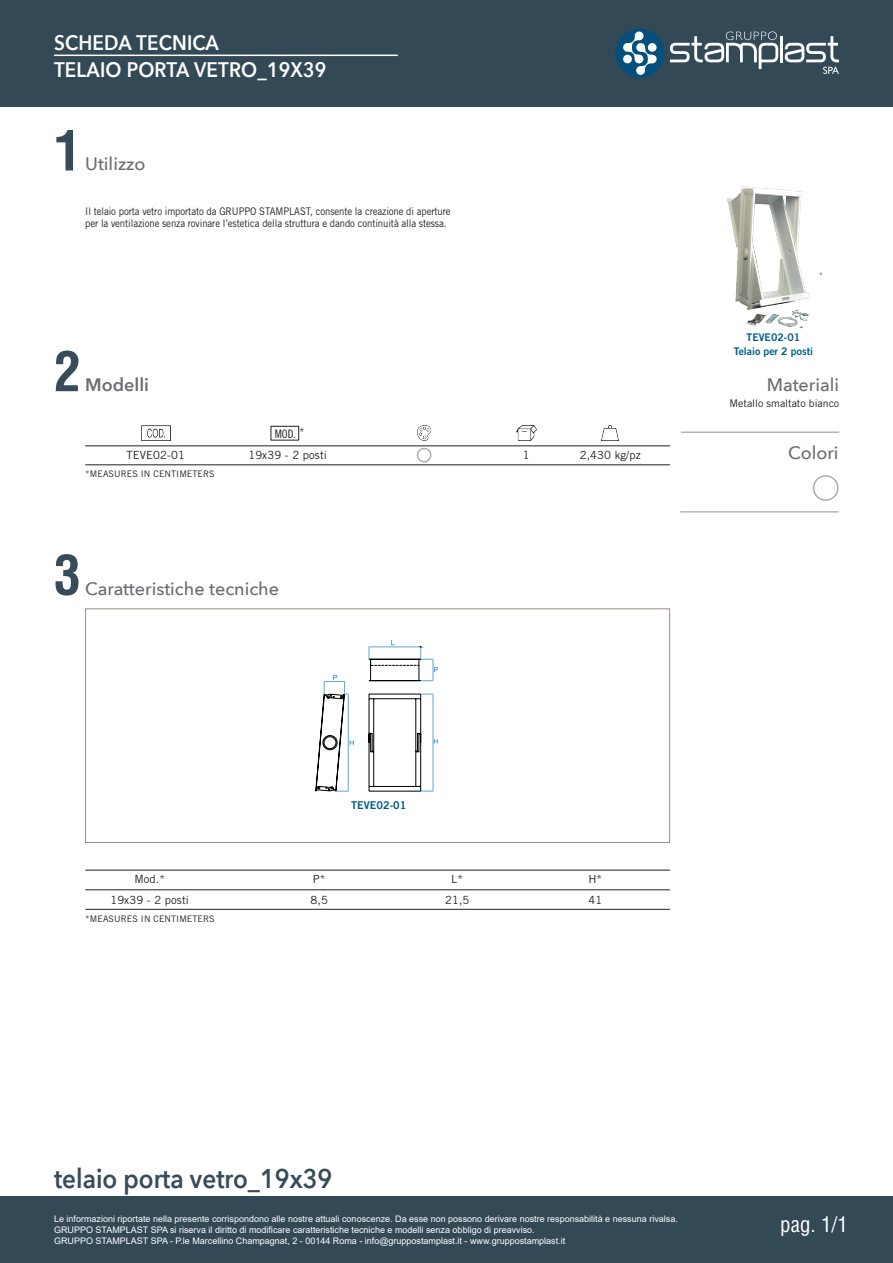
<style>
.page{position:relative;width:893px;height:1263px;background:#fff}
.page>*{position:absolute;margin:0;border:0;box-sizing:border-box;transform-origin:0 0}
.t1{font:700 condensed 54px "Helvetica CE";color:#384b59}
.t2{font:600 27px "Avenir Next";color:#384b59;scale:.9 1}
.t3{font:600 21px "Avenir Next";letter-spacing:.01em;color:#fff;scale:.9 1}
.t4{font:condensed 21px "Helvetica";color:#fff}
.t5{font:500 18px "Avenir Next";color:#6c6d70}
.t6{font:600 18px "Avenir Next";color:#6c6d70}
.t7{font:11.7px "Trade Gothic LT Std Cn 18";color:#231f20}
.Contenuto_Catalogo{font:11.25px "Trade Gothic LT Std";letter-spacing:.01em;color:#231f20}
.t8{font:10.8px "Trade Gothic LT Std Bd 2";color:#005b8d}
.t9{font:10.5px/12.6px "Trade Gothic LT Std";letter-spacing:-.01em;color:#231f20;scale:.91 1}
.t10{font:10.5px "Trade Gothic LT Std Bd 2";color:#005b8d}
.t11{font:10.5px "Trade Gothic LT Std";letter-spacing:-.01em;color:#231f20}
.t12{font:9px "Arial";color:#fff}
.Contenuto_Catalogo-2{font:9px "Trade Gothic LT Std";letter-spacing:.01em;color:#231f20}
.s1{font-family:"Trade Gothic LT Std";font-size:11.25px}
</style>
<div class="page">
<div style="left:0;top:1197px;width:893px;height:66px;background:#334956"></div>
<div style="left:0;top:0;width:893px;height:106px;background:#334956"></div>
<div style="left:615px;top:29px;width:49px;height:49px;background:#054f7d;border-radius:50%"></div>
<hr style="left:780px;top:36px;width:3px;height:26px;background:#fff">
<svg style="left:670px;top:31px;width:108px;height:38px"></svg>
<svg style="left:623px;top:31px;width:34px;height:44px"></svg>
<div style="left:648px;top:43px;width:9px;height:9px;background:#fff;border-radius:50%"></div>
<div style="left:623px;top:55px;width:9px;height:8px;background:#fff;border-radius:50%"></div>
<svg style="left:785px;top:36px;width:54px;height:38px"></svg>
<hr style="left:54px;top:55px;width:344px;height:1px;background:#fff">
<div style="left:85px;top:608px;width:585px;height:235px;border:1px solid #9d8b89"></div>
<hr style="left:680px;top:512px;width:158px;height:1px;background:#9d8b89">
<hr style="left:681px;top:432px;width:158px;height:1px;background:#9d8b89">
<hr style="left:85px;top:446px;width:585px;height:1px;background:#231f20">
<hr style="left:85px;top:465px;width:585px;height:1px;background:#231f20">
<img style="left:727px;top:186px;width:94px;height:143px">
<img style="left:141px;top:426px;width:29px;height:15px">
<div style="left:271px;top:426px;width:28px;height:14px;border:1px solid #231f20"></div>
<img style="left:417px;top:426px;width:15px;height:15px">
<img style="left:516px;top:426px;width:20px;height:15px">
<img style="left:602px;top:426px;width:17px;height:15px">
<div style="left:417px;top:448px;width:14px;height:14px;border:2px solid #a6b1b7;border-radius:50%"></div>
<svg style="left:316px;top:640px;width:122px;height:152px"></svg>
<hr style="left:85px;top:870px;width:585px;height:1px;background:#231f20">
<hr style="left:85px;top:889px;width:585px;height:1px;background:#231f20">
<hr style="left:85px;top:909px;width:585px;height:1px;background:#231f20">
<div style="left:813px;top:475px;width:25px;height:26px;border:2px solid #a6b1b7;border-radius:50%"></div>
<p class="t3" style="left:54px;top:24px;width:185px">SCHEDA TECNICA</p>
<p class="t3" style="left:54px;top:51px;width:304px">TELAIO PORTA VETRO_19X39</p>
<p class="t1" style="left:54px;top:117px;width:28px">1</p>
<p class="t5" style="left:85px;top:149px;width:62px">Utilizzo</p>
<p class="t9" style="left:85px;top:204px;width:403px">Il telaio porta vetro importato da GRUPPO STAMPLAST, consente la creazione di aperture per la ventilazione senza rovinare l’estetica della struttura e dando continuità alla stessa.</p>
<p class="t1" style="left:54px;top:338px;width:28px">2</p>
<p class="t6" style="left:85px;top:369px;width:65px">Modelli</p>
<p class="t7" style="left:275px;top:426px;width:32px">MOD. <span class="s1">*</span></p>
<p class="Contenuto_Catalogo" style="left:126px;top:448px;width:60px">TEVE02-01</p>
<p class="Contenuto_Catalogo" style="left:248px;top:448px;width:80px">19x39 - 2 posti</p>
<p class="Contenuto_Catalogo" style="left:523px;top:448px;width:8px">1</p>
<p class="Contenuto_Catalogo" style="left:580px;top:448px;width:63px">2,430 kg/pz</p>
<p class="Contenuto_Catalogo-2" style="left:85px;top:468px;width:131px">*MEASURES IN CENTIMETERS</p>
<p class="t1" style="left:54px;top:541px;width:28px">3</p>
<p class="t5" style="left:85px;top:573px;width:195px">Caratteristiche tecniche</p>
<p class="t8" style="left:351px;top:798px;width:57px">TEVE02-01</p>
<p class="Contenuto_Catalogo" style="left:134px;top:872px;width:32px">Mod.*</p>
<p class="Contenuto_Catalogo" style="left:313px;top:872px;width:14px">P*</p>
<p class="Contenuto_Catalogo" style="left:451px;top:872px;width:13px">L*</p>
<p class="Contenuto_Catalogo" style="left:588px;top:872px;width:15px">H*</p>
<p class="Contenuto_Catalogo" style="left:110px;top:893px;width:80px">19x39 - 2 posti</p>
<p class="Contenuto_Catalogo" style="left:310px;top:893px;width:19px">8,5</p>
<p class="Contenuto_Catalogo" style="left:445px;top:893px;width:26px">21,5</p>
<p class="Contenuto_Catalogo" style="left:588px;top:893px;width:15px">41</p>
<p class="Contenuto_Catalogo-2" style="left:85px;top:913px;width:131px">*MEASURES IN CENTIMETERS</p>
<p class="t10" style="left:746px;top:331px;width:55px">TEVE02-01</p>
<p class="t10" style="left:734px;top:344px;width:81px">Telaio per 2 posti</p>
<p class="t5" style="left:767px;top:370px;width:74px">Materiali</p>
<p class="t11" style="left:730px;top:397px;width:111px">Metallo smaltato bianco</p>
<p class="t5" style="left:788px;top:438px;width:52px">Colori</p>
<p class="t2" style="left:54px;top:1155px;width:311px">telaio porta vetro_19x39</p>
<p class="t12" style="left:54px;top:1213px;width:625px">Le informazioni riportate nella presente corrispondono alle nostre attuali conoscenze. Da esse non possono derivare nostre responsabilità e nessuna rivalsa.</p>
<p class="t12" style="left:54px;top:1224px;width:482px">GRUPPO STAMPLAST SPA si riserva il diritto di modificare caratteristiche tecniche e modelli senza obbligo di preavviso.</p>
<p class="t12" style="left:54px;top:1235px;width:513px">GRUPPO STAMPLAST SPA - P.le Marcellino Champagnat, 2 - 00144 Roma - info@gruppostamplast.it - www.gruppostamplast.it</p>
<p class="t4" style="left:780px;top:1211px;width:69px">pag. 1/1</p>
</div>
